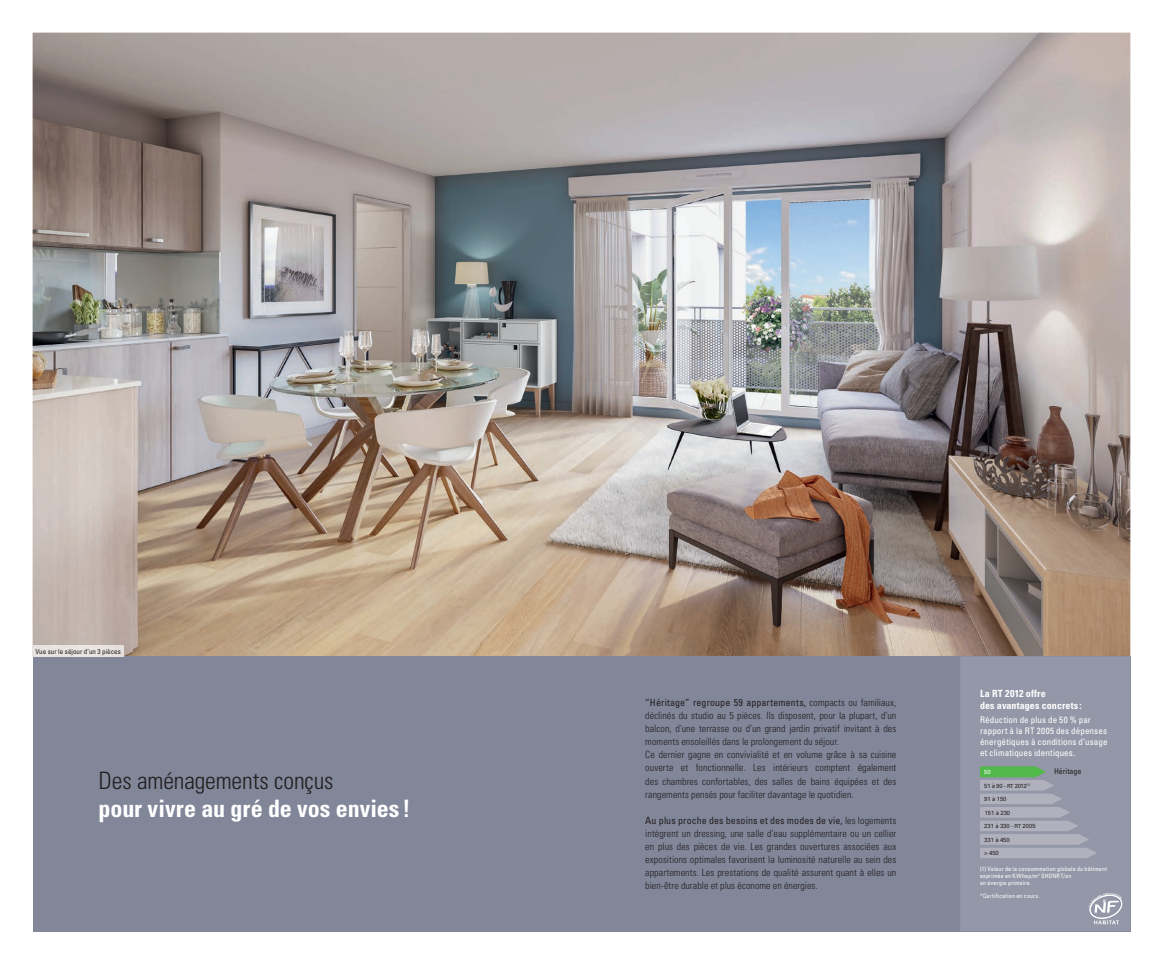
<style>
.page{position:relative;width:1163px;height:964px;background:#fff}
.page>*{position:absolute;margin:0;border:0;box-sizing:border-box;transform-origin:0 0}
.t1{font:700 condensed 24px "Univers LT Std";color:#fff}
.t2{font:300 condensed 24px "Univers LT Std";letter-spacing:-.005em;color:#231f20}
.t3{font:300 condensed 10px/13px "Univers LT Std";letter-spacing:.005em;color:#231f20}
.t4{font:700 condensed 10px/12px "Univers LT Std";letter-spacing:.015em;color:#fff}
.t5{font:condensed 9px/11px "Univers LT Std";letter-spacing:.015em;color:#fff}
.t6{font:condensed 8px "Univers LT Std";color:#231f20}
.t7{font:condensed 7px "Univers LT Std";color:#231f20}
.t8{font:condensed 6px/7px "Univers LT Std";letter-spacing:.03em;color:#fff}
.t9{font:5.9px "Univers LT Std";letter-spacing:-.02em;color:#231f20}
.t10{font:5.9px "Univers LT Std";color:#fff}
.s1{font-weight:400}
.s2{font-size:5.4px}
.s3{font-style:inherit}
</style>
<div class="page">
<img style="left:33px;top:33px;width:1097px;height:623px">
<div style="left:33px;top:656px;width:1097px;height:275px;background:#818699"></div>
<img style="left:33px;top:645px;width:91px;height:11px">
<div style="left:960px;top:656px;width:170px;height:275px;background:#9497a7"></div>
<svg style="left:979px;top:766px;width:118px;height:92px;background:#9ea6ac"></svg>
<svg style="left:1088px;top:893px;width:34px;height:31px"></svg>
<p class="t7" style="left:35px;top:646px;width:87px">Vue sur le séjour d’un 3 pièces</p>
<h1 class="t2" style="left:99px;top:766px;width:236px">Des aménagements conçus</h1>
<h1 class="t1" style="left:99px;top:793px;width:313px">pour vivre au gré de vos envies !</h1>
<p class="t3" style="left:645px;top:696px;width:252px"><span class="s1">“Héritage” regroupe 59 appartements,</span> compacts ou familiaux, déclinés du studio au 5 pièces. Ils disposent, pour la plupart, d’un balcon, d’une terrasse ou d’un grand jardin privatif invitant à des moments ensoleillés dans le prolongement du séjour.<br>Ce dernier gagne en convivialité et en volume grâce à sa cuisine ouverte et fonctionnelle. Les intérieurs comptent également des chambres confortables, des salles de bains équipées et des rangements pensés pour faciliter davantage le quotidien.</p>
<p class="t3" style="left:645px;top:813px;width:252px;text-align:justify"><span class="s1">Au plus proche des besoins et des modes de vie,</span> les logements intègrent un dressing, une salle d’eau supplémentaire ou un cellier en plus des pièces de vie. Les grandes ouvertures associées aux expositions optimales favorisent la luminosité naturelle au sein des appartements. Les prestations de qualité assurent quant à elles un bien-être durable et plus économe en énergies.</p>
<p class="t4" style="left:979px;top:688px;width:103px">La RT 2012 offre<br>des avantages concrets :</p>
<p class="t5" style="left:979px;top:714px;width:129px">Réduction de plus de 50 % par rapport à la RT 2005 des dépenses énergétiques à conditions d’usage et climatiques identiques.</p>
<p class="t9" style="left:984px;top:782px;width:48px">51 à 90 - <span class="s2">RT</span> <span class="s3">2012</span><sup>(1)</sup></p>
<p class="t6" style="left:1053px;top:766px;width:29px">Héritage</p>
<p class="t10" style="left:984px;top:768px;width:8px">50</p>
<p class="t9" style="left:984px;top:795px;width:24px">91 à 150</p>
<p class="t9" style="left:984px;top:809px;width:27px">151 à 230</p>
<p class="t9" style="left:984px;top:822px;width:53px">231 à 330 - <span class="s2">RT</span> <span class="s3">2005</span></p>
<p class="t9" style="left:984px;top:836px;width:27px">331 à 450</p>
<p class="t9" style="left:984px;top:849px;width:16px">&gt; 450</p>
<p class="t8" style="left:979px;top:865px;width:128px">(1) Valeur de la consommation globale du bâtiment exprimée en KWhep/m<sup>2</sup> SHONRT/an<br>en énergie primaire.</p>
<p class="t8" style="left:979px;top:892px;width:61px">*Certification en cours.</p>
<p class="t5" style="left:1102px;top:897px;width:5px">*</p>
</div>
